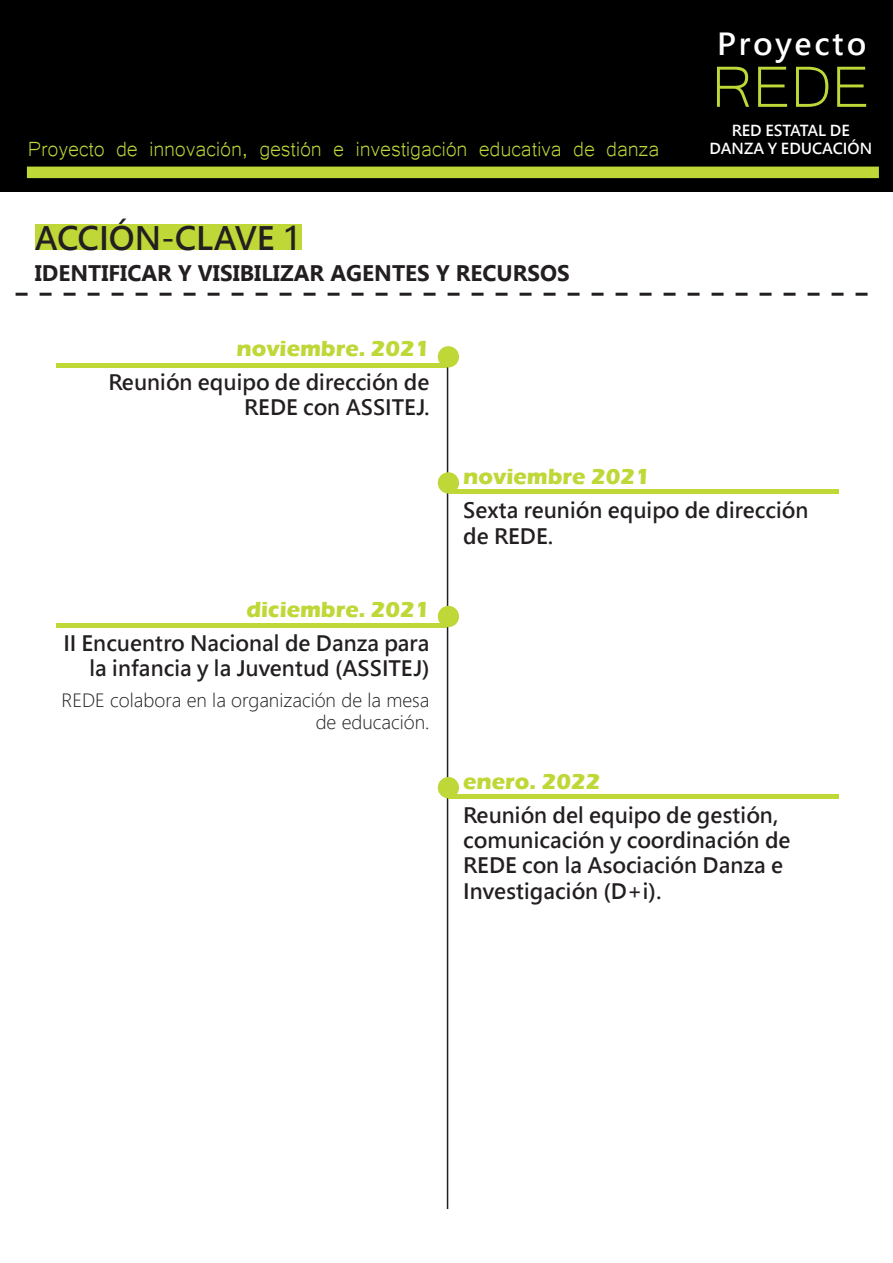
<style>
.page{position:relative;width:893px;height:1263px;background:#fff}
.page>*{position:absolute;margin:0;border:0;box-sizing:border-box;transform-origin:0 0}
.t1{font:75px "Microsoft Yi Baiti";color:#c0d738}
.t2{font:31.8px "Microsoft Jheng Hei UI Bold";color:#231f20}
.t3{font:30px "Microsoft Jheng Hei UI Bold";letter-spacing:.095em;color:#fff}
.t4{font:26.7px "Microsoft Yi Baiti";letter-spacing:-.01em;color:#c0d738}
.t5{font:700 22.5px "Eras ITC";color:#c0d738}
.t6{font:700 22.5px "Microsoft Tai Le";color:#231f20}
.t7{font:21px/25.2px "Microsoft Jheng Hei UI Bold";color:#231f20}
.t8{font:18px/21.6px "Microsoft Jheng Hei UI Light";color:#231f20;text-align:right}
.t9{font:15px "Microsoft Jheng Hei UI Bold";color:#fff}
</style>
<div class="page">
<hr style="left:447px;top:352px;width:1px;height:857px;background:#231f20">
<div style="left:438px;top:472px;width:21px;height:21px;background:#c0d738;border-radius:50%"></div>
<div style="left:438px;top:777px;width:21px;height:21px;background:#c0d738;border-radius:50%"></div>
<hr style="left:448px;top:489px;width:391px;height:4px;background:#c0d738">
<hr style="left:448px;top:794px;width:391px;height:4px;background:#c0d738">
<div style="left:438px;top:606px;width:21px;height:21px;background:#c0d738;border-radius:50%"></div>
<hr style="left:56px;top:623px;width:390px;height:4px;background:#c0d738">
<div style="left:438px;top:346px;width:21px;height:21px;background:#c0d738;border-radius:50%"></div>
<div style="left:56px;top:363px;width:390px;height:5px;background:#c0d738"></div>
<div style="left:35px;top:224px;width:267px;height:26px;background:#c0d738"></div>
<svg style="left:16px;top:293px;width:852px;height:3px"></svg>
<div style="left:0;top:0;width:893px;height:191px;background:#000001"></div>
<div style="left:27px;top:167px;width:852px;height:11px;background:#c0d738"></div>
<p class="t3" style="left:717px;top:25px;width:150px">Proyecto</p>
<p class="t1" style="left:712px;top:43px;width:160px">REDE</p>
<p class="t9" style="left:732px;top:121px;width:119px">RED ESTATAL DE</p>
<p class="t4" style="left:28px;top:133px;width:633px">Proyecto de innovación, gestión e investigación educativa de danza</p>
<p class="t9" style="left:709px;top:139px;width:164px">DANZA Y EDUCACIÓN</p>
<p class="t2" style="left:35px;top:218px;width:268px">ACCIÓN-CLAVE 1</p>
<p class="t6" style="left:35px;top:261px;width:537px">IDENTIFICAR Y VISIBILIZAR AGENTES Y RECURSOS</p>
<p class="t5" style="left:236px;top:336px;width:195px">noviembre. 2021</p>
<p class="t7" style="left:109px;top:370px;width:322px;text-align:right">Reunión equipo de dirección de<br>REDE con ASSITEJ.</p>
<p class="t5" style="left:246px;top:596px;width:185px">diciembre. 2021</p>
<p class="t7" style="left:63px;top:631px;width:368px;text-align:right">II Encuentro Nacional de Danza para la infancia y la Juventud (ASSITEJ)</p>
<p class="t8" style="left:62px;top:689px;width:369px">REDE colabora en la organización de la mesa de educación.</p>
<p class="t5" style="left:463px;top:464px;width:188px">noviembre 2021</p>
<p class="t7" style="left:463px;top:498px;width:347px">Sexta reunión equipo de dirección de REDE.</p>
<p class="t5" style="left:463px;top:768px;width:139px">enero. 2022</p>
<p class="t7" style="left:463px;top:803px;width:329px">Reunión del equipo de gestión, comunicación y coordinación de<br>REDE con la Asociación Danza e<br>Investigación (D+i).</p>
</div>
